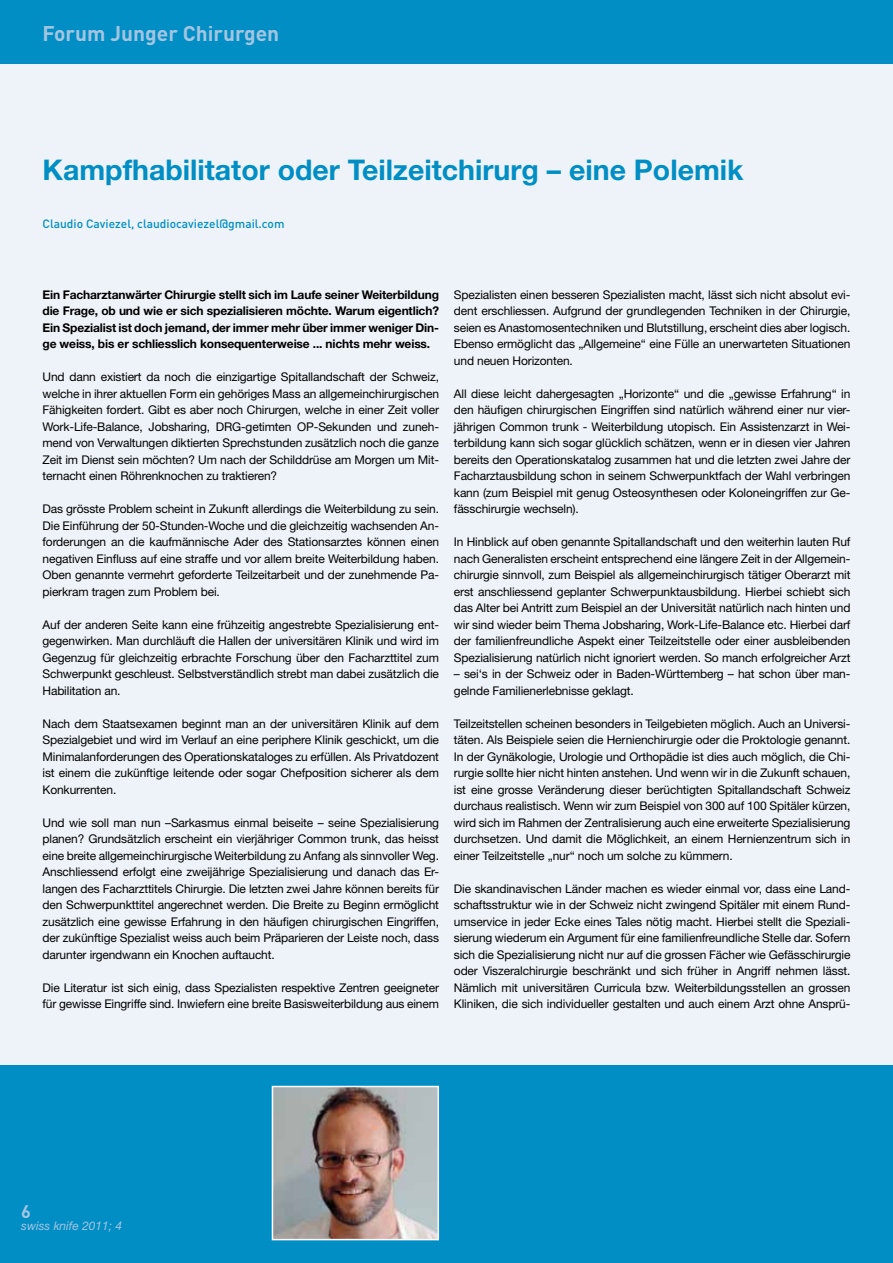
<style>
.page{position:relative;width:893px;height:1263px;background:#eef3f9}
.page>*{position:absolute;margin:0;border:0;box-sizing:border-box;transform-origin:0 0}
.t1{font:700 28.5px "Helvetica Neue";color:#008ec4}
.t2{font:700 21px "DIN";color:#a4c5e1}
.t3{font:700 18px "DIN";color:#a4c5e1}
.t4{font:12px/16.5px "Helvetica Neue";letter-spacing:-.01em;color:#000;text-align:justify}
.t5{font:700 12px/16.5px "Helvetica Neue";letter-spacing:-.01em;color:#000;text-align:justify}
.t6{font:500 12px "DIN";color:#008ec4}
.t7{font:italic 12px "Helvetica Neue";color:#a4c5e1}
</style>
<div class="page">
<div style="left:0;top:1065px;width:893px;height:198px;background:#008ec4"></div>
<div style="left:0;top:0;width:893px;height:64px;background:#008ec4"></div>
<img style="left:275px;top:1089px;width:161px;height:148px">
<div style="left:272px;top:1086px;width:167px;height:154px;border:2px solid #fff"></div>
<h2 class="t2" style="left:43px;top:20px;width:238px">Forum Junger Chirurgen</h2>
<h1 class="t1" style="left:43px;top:152px;width:703px">Kampfhabilitator oder Teilzeitchirurg – eine Polemik</h1>
<p class="t6" style="left:43px;top:216px;width:244px">Claudio Caviezel, claudiocaviezel@gmail.com</p>
<p class="t5" style="left:43px;top:286px;width:398px">Ein Facharztanwärter Chirurgie stellt sich im Laufe seiner Weiterbildung die Frage, ob und wie er sich spezialisieren möchte. Warum eigentlich?<br>Ein Spezialist ist doch jemand, der immer mehr über immer weniger Din&shy;ge weiss, bis er schliesslich konsequenterweise ... nichts mehr weiss.</p>
<p class="t4" style="left:43px;top:369px;width:398px">Und dann existiert da noch die einzigartige Spitallandschaft der Schweiz, welche in ihrer aktuellen Form ein gehöriges Mass an allgemeinchirurgischen Fähigkeiten fordert. Gibt es aber noch Chirurgen, welche in einer Zeit voller Work-Life-Balance, Jobsharing, DRG-getimten OP-Sekunden und zuneh&shy;mend von Verwaltungen diktierten Sprechstunden zusätzlich noch die ganze Zeit im Dienst sein möchten? Um nach der Schilddrüse am Morgen um Mit&shy;ternacht einen Röhrenknochen zu traktieren?</p>
<p class="t4" style="left:43px;top:501px;width:398px">Das grösste Problem scheint in Zukunft allerdings die Weiterbildung zu sein.<br>Die Einführung der 50-Stunden-Woche und die gleichzeitig wachsenden An&shy;forderungen an die kaufmännische Ader des Stationsarztes können einen negativen Einfluss auf eine straffe und vor allem breite Weiterbildung haben.<br>Oben genannte vermehrt geforderte Teilzeitarbeit und der zunehmende Pa&shy;pierkram tragen zum Problem bei.</p>
<p class="t4" style="left:43px;top:616px;width:398px">Auf der anderen Seite kann eine frühzeitig angestrebte Spezialisierung ent&shy;gegenwirken. Man durchläuft die Hallen der universitären Klinik und wird im Gegenzug für gleichzeitig erbrachte Forschung über den Facharzttitel zum Schwerpunkt geschleust. Selbstverständlich strebt man dabei zusätzlich die Habilitation an.</p>
<p class="t4" style="left:43px;top:715px;width:398px">Nach dem Staatsexamen beginnt man an der universitären Klinik auf dem Spezialgebiet und wird im Verlauf an eine periphere Klinik geschickt, um die Minimalanforderungen des Operationskataloges zu erfüllen. Als Privatdozent ist einem die zukünftige leitende oder sogar Chefposition sicherer als dem Konkurrenten.</p>
<p class="t4" style="left:43px;top:814px;width:398px">Und wie soll man nun –Sarkasmus einmal beiseite – seine Spezialisierung planen? Grundsätzlich erscheint ein vierjähriger Common trunk, das heisst eine breite allgemeinchirurgische Weiterbildung zu Anfang als sinnvoller Weg.<br>Anschliessend erfolgt eine zweijährige Spezialisierung und danach das Er&shy;langen des Facharzttitels Chirurgie. Die letzten zwei Jahre können bereits für den Schwerpunkttitel angerechnet werden. Die Breite zu Beginn ermöglicht zusätzlich eine gewisse Erfahrung in den häufigen chirurgischen Eingriffen, der zukünftige Spezialist weiss auch beim Präparieren der Leiste noch, dass darunter irgendwann ein Knochen auftaucht.</p>
<p class="t4" style="left:43px;top:979px;width:398px">Die Literatur ist sich einig, dass Spezialisten respektive Zentren geeigneter für gewisse Eingriffe sind. Inwiefern eine breite Basisweiterbildung aus einem</p>
<p class="t4" style="left:454px;top:286px;width:398px">Spezialisten einen besseren Spezialisten macht, lässt sich nicht absolut evi&shy;dent erschliessen. Aufgrund der grundlegenden Techniken in der Chirurgie, seien es Anastomosentechniken und Blutstillung, erscheint dies aber logisch.<br>Ebenso ermöglicht das „Allgemeine“ eine Fülle an unerwarteten Situationen und neuen Horizonten.</p>
<p class="t4" style="left:454px;top:385px;width:398px">All diese leicht dahergesagten „Horizonte“ und die „gewisse Erfahrung“ in den häufigen chirurgischen Eingriffen sind natürlich während einer nur vier&shy;jährigen Common trunk - Weiterbildung utopisch. Ein Assistenzarzt in Wei&shy;terbildung kann sich sogar glücklich schätzen, wenn er in diesen vier Jahren bereits den Operationskatalog zusammen hat und die letzten zwei Jahre der Facharztausbildung schon in seinem Schwerpunktfach der Wahl verbringen kann (zum Beispiel mit genug Osteosynthesen oder Koloneingriffen zur Ge&shy;fässchirurgie wechseln).</p>
<p class="t4" style="left:454px;top:534px;width:398px">In Hinblick auf oben genannte Spitallandschaft und den weiterhin lauten Ruf nach Generalisten erscheint entsprechend eine längere Zeit in der Allgemein&shy;chirurgie sinnvoll, zum Beispiel als allgemeinchirurgisch tätiger Oberarzt mit erst anschliessend geplanter Schwerpunktausbildung. Hierbei schiebt sich das Alter bei Antritt zum Beispiel an der Universität natürlich nach hinten und wir sind wieder beim Thema Jobsharing, Work-Life-Balance etc. Hierbei darf der familienfreundliche Aspekt einer Teilzeitstelle oder einer ausbleibenden Spezialisierung natürlich nicht ignoriert werden. So manch erfolgreicher Arzt</p>
<p class="t4" style="left:454px;top:666px;width:398px">– sei‘s in der Schweiz oder in Baden-Württemberg – hat schon über man&shy;gelnde Familienerlebnisse geklagt.</p>
<p class="t4" style="left:454px;top:715px;width:398px">Teilzeitstellen scheinen besonders in Teilgebieten möglich. Auch an Universi&shy;täten. Als Beispiele seien die Hernienchirurgie oder die Proktologie genannt.<br>In der Gynäkologie, Urologie und Orthopädie ist dies auch möglich, die Chi&shy;rurgie sollte hier nicht hinten anstehen. Und wenn wir in die Zukunft schauen, ist eine grosse Veränderung dieser berüchtigten Spitallandschaft Schweiz durchaus realistisch. Wenn wir zum Beispiel von 300 auf 100 Spitäler kürzen, wird sich im Rahmen der Zentralisierung auch eine erweiterte Spezialisierung durchsetzen. Und damit die Möglichkeit, an einem Hernienzentrum sich in einer Teilzeitstelle „nur“ noch um solche zu kümmern.</p>
<p class="t4" style="left:454px;top:880px;width:398px">Die skandinavischen Länder machen es wieder einmal vor, dass eine Land&shy;schaftsstruktur wie in der Schweiz nicht zwingend Spitäler mit einem Rund&shy;umservice in jeder Ecke eines Tales nötig macht. Hierbei stellt die Speziali&shy;sierung wiederum ein Argument für eine familienfreundliche Stelle dar. Sofern sich die Spezialisierung nicht nur auf die grossen Fächer wie Gefässchirurgie oder Viszeralchirurgie beschränkt und sich früher in Angriff nehmen lässt.<br>Nämlich mit universitären Curricula bzw. Weiterbildungsstellen an grossen Kliniken, die sich individueller gestalten und auch einem Arzt ohne Ansprü-</p>
<h3 class="t3" style="left:21px;top:1200px;width:11px">6</h3>
<p class="t7" style="left:21px;top:1218px;width:102px">swiss knife 2011; 4</p>
</div>
